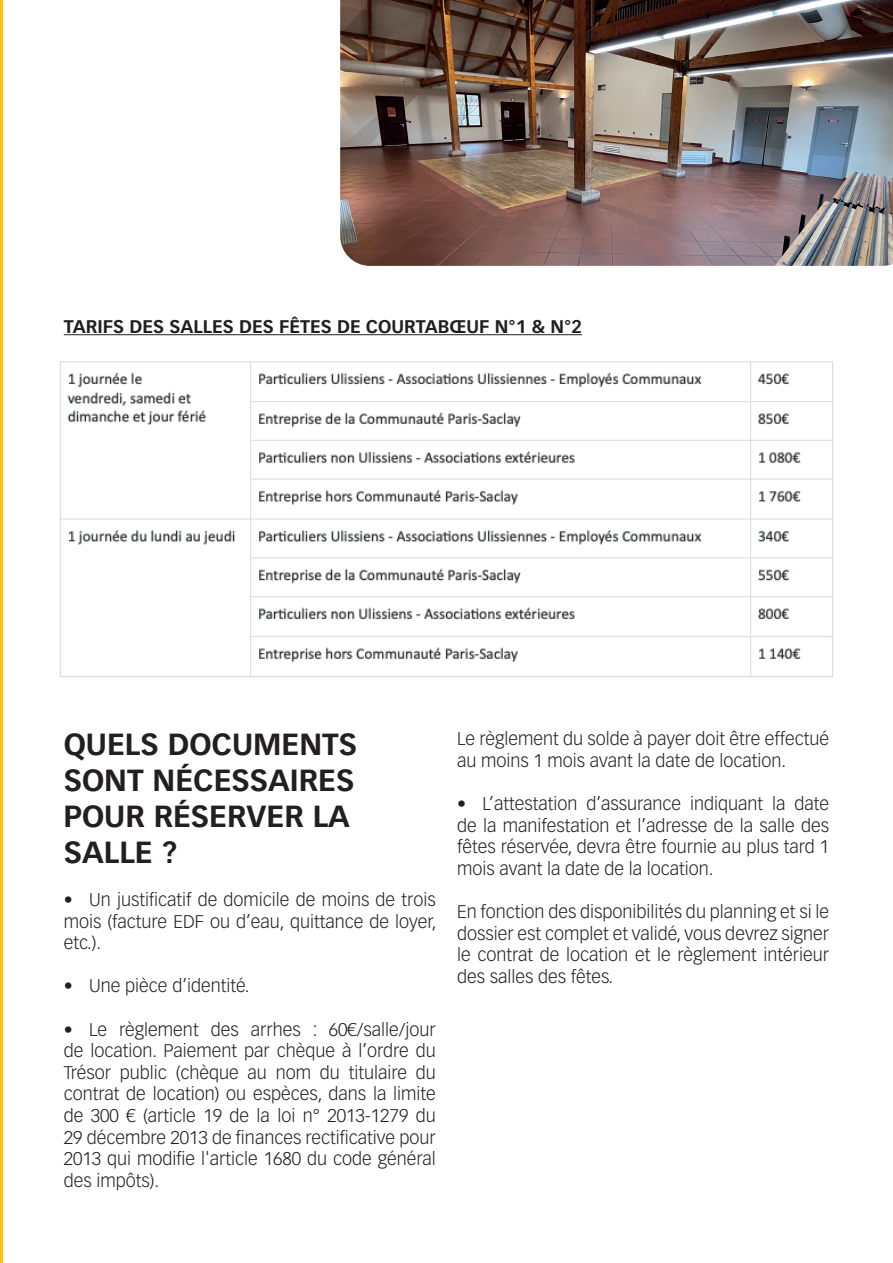
<style>
.page{position:relative;width:893px;height:1263px;background:#fff}
.page>*{position:absolute;margin:0;border:0;box-sizing:border-box;transform-origin:0 0}
.t1{font:700 30px/36px "Vectora LT Pro";color:#231f20}
.t2{font:300 18px/21.6px "Vectora LT Pro";color:#231f20;text-align:justify}
.t3{font:700 18px "Vectora LT Pro";color:#231f20}
</style>
<div class="page">
<hr style="left:0;top:0;width:2px;height:1263px;background:#fec210">
<img style="left:340px;top:0;width:553px;height:266px">
<hr style="left:64px;top:334px;width:518px;height:1px;background:#231f20">
<img style="left:60px;top:361px;width:773px;height:316px">
<p class="t3" style="left:64px;top:315px;width:520px">TARIFS DES SALLES DES FÊTES DE COURTABŒUF N°1 &amp; N°2</p>
<h1 class="t1" style="left:64px;top:726px;width:295px">QUELS DOCUMENTS<br>SONT NÉCESSAIRES<br>POUR RÉSERVER LA<br>SALLE ?</h1>
<p class="t2" style="left:64px;top:889px;width:374px">• Un justificatif de domicile de moins de trois mois (facture EDF ou d’eau, quittance de loyer, etc.).</p>
<p class="t2" style="left:64px;top:975px;width:187px">• Une pièce d’identité.</p>
<p class="t2" style="left:64px;top:1018px;width:374px">• Le règlement des arrhes : 60€/salle/jour de location. Paiement par chèque à l’ordre du Trésor public (chèque au nom du titulaire du contrat de location) ou espèces, dans la limite de 300 € (article 19 de la loi n° 2013-1279 du 29 décembre 2013 de finances rectificative pour 2013 qui modifie l'article 1680 du code général des impôts).</p>
<p class="t2" style="left:457px;top:728px;width:374px">Le règlement du solde à payer doit être effectué au moins 1 mois avant la date de location.</p>
<p class="t2" style="left:457px;top:793px;width:374px">• L’attestation d’assurance indiquant la date de la manifestation et l’adresse de la salle des fêtes réservée, devra être fournie au plus tard 1 mois avant la date de la location.</p>
<p class="t2" style="left:457px;top:901px;width:374px">En fonction des disponibilités du planning et si le dossier est complet et validé, vous devrez signer le contrat de location et le règlement intérieur des salles des fêtes.</p>
</div>
